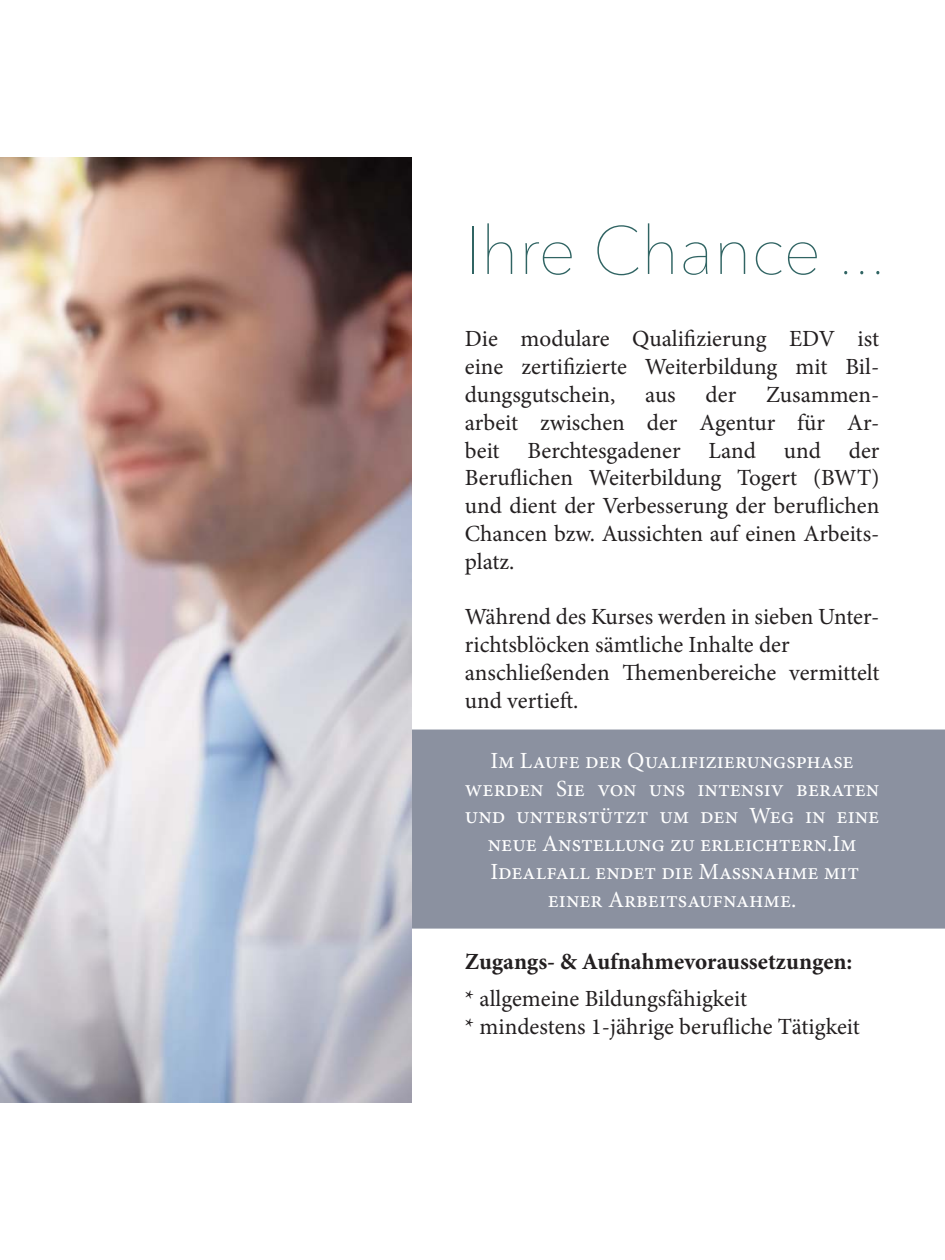
<style>
.page{position:relative;width:945px;height:1260px;background:#fff}
.page>*{position:absolute;margin:0;border:0;box-sizing:border-box;transform-origin:0 0}
.t1{font:200 66.85px "Avenir Next";color:#306463}
.t2{font:23.1px/27.8px "Minion Pro";letter-spacing:-.005em;color:#231f20;text-align:justify}
.t3{font:23.1px/27.8px "Minion Pro";color:#fff;text-align:center}
.t4{font:700 23.1px "Minion Pro";color:#231f20}
</style>
<div class="page">
<div style="left:411px;top:730px;width:534px;height:199px;background:#8b91a0"></div>
<img style="left:0;top:158px;width:411px;height:945px">
<h1 class="t1" style="left:465px;top:207px;width:422px">Ihre Chance ...</h1>
<p class="t2" style="left:465px;top:327px;width:416px">Die modulare Qualifizierung EDV ist eine zertifizierte Weiterbildung mit Bil&shy;dungsgutschein,</p>
<p class="t2" style="left:645px;top:383px;width:32px">aus</p>
<p class="t2" style="left:706px;top:383px;width:32px">der</p>
<p class="t2" style="left:465px;top:383px;width:416px;text-indent:301px">Zusammen&shy;arbeit zwischen der Agentur für Ar&shy;beit Berchtesgadener Land und der Beruflichen Weiterbildung Togert (BWT) und dient der Verbesserung der beruflichen Chancen bzw. Aussichten auf einen Arbeits&shy;platz.</p>
<p class="t2" style="left:465px;top:605px;width:416px;text-align:left">Während des Kurses werden in sieben Unter&shy;richtsblöcken sämtliche Inhalte der anschließenden Themenbereiche vermittelt und vertieft.</p>
<p class="t3" style="left:465px;top:748px;width:416px">Im Laufe der Qualifizierungsphase werden Sie von uns intensiv beraten und unterstützt um den Weg in eine neue Anstellung zu erleichtern.Im Idealfall endet die Massnahme mit einer Arbeitsaufnahme.</p>
<p class="t4" style="left:465px;top:948px;width:389px">Zugangs- &amp; Aufnahmevoraussetzungen:</p>
<p class="t2" style="left:465px;top:987px;width:396px">* allgemeine Bildungsfähigkeit<br>* mindestens 1-jährige berufliche Tätigkeit</p>
</div>
